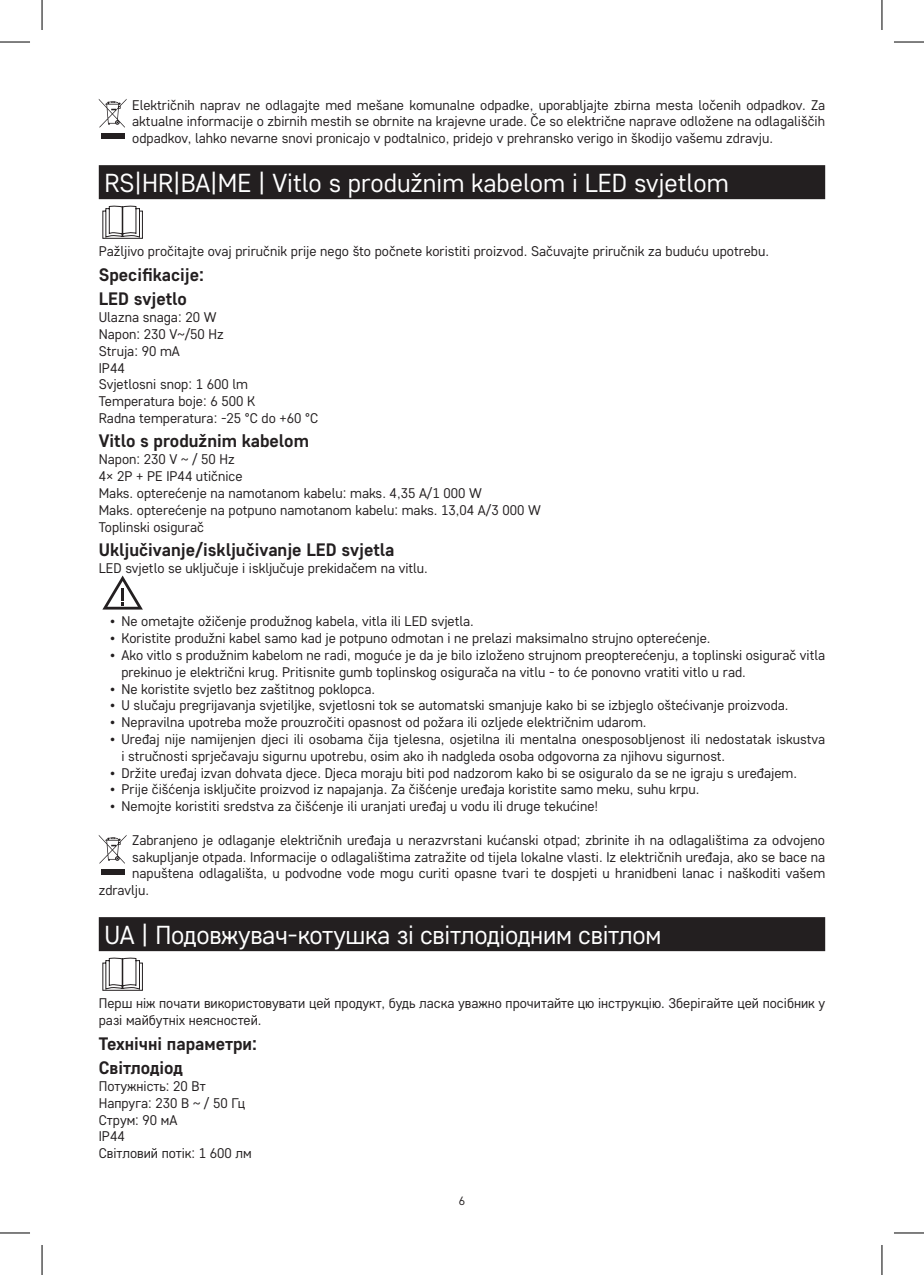
<style>
.page{position:relative;width:924px;height:1275px;background:#fff}
.page>*{position:absolute;margin:0;border:0;box-sizing:border-box;transform-origin:0 0}
.t1{font:26px "Core Sans D35";letter-spacing:-.01em;color:#fff}
.t2{font:700 18px/24.4px "Core Sans D55";color:#231f20}
.t3{font:14px/16.8px "Core Sans D35";color:#231f20}
.t4{font:12px "Core Sans D35";color:#231f20}
</style>
<div class="page">
<div style="left:99px;top:165px;width:725px;height:34px;background:#231f20"></div>
<div style="left:99px;top:917px;width:725px;height:34px;background:#231f20"></div>
<svg style="left:99px;top:99px;width:27px;height:29px"></svg>
<div style="left:101px;top:133px;width:23px;height:6px;background:#231f20"></div>
<svg style="left:102px;top:206px;width:41px;height:33px"></svg>
<svg style="left:102px;top:575px;width:41px;height:34px"></svg>
<svg style="left:99px;top:835px;width:27px;height:28px"></svg>
<div style="left:101px;top:869px;width:23px;height:6px;background:#231f20"></div>
<svg style="left:102px;top:957px;width:41px;height:33px"></svg>
<hr style="left:0;top:42px;width:30px;height:1px;background:#000">
<hr style="left:893px;top:42px;width:30px;height:1px;background:#000">
<hr style="left:0;top:1232px;width:30px;height:1px;background:#000">
<hr style="left:893px;top:1232px;width:30px;height:1px;background:#000">
<hr style="left:42px;top:0;width:1px;height:30px;background:#000">
<hr style="left:42px;top:1245px;width:1px;height:30px;background:#000">
<hr style="left:881px;top:0;width:1px;height:30px;background:#000">
<hr style="left:881px;top:1245px;width:1px;height:30px;background:#000">
<p class="t3" style="left:132px;top:96px;width:694px;text-align:justify">Električnih naprav ne odlagajte med mešane komunalne odpadke, uporabljajte zbirna mesta ločenih odpadkov. Za aktualne informacije o zbirnih mestih se obrnite na krajevne urade. Če so električne naprave odložene na odlagališčih odpadkov, lahko nevarne snovi pronicajo v podtalnico, pridejo v prehransko verigo in škodijo vašemu zdravju.</p>
<h1 class="t1" style="left:104px;top:166px;width:625px">RS|HR|BA|ME | Vitlo s produžnim kabelom i LED svjetlom</h1>
<p class="t3" style="left:99px;top:243px;width:671px">Pažljivo pročitajte ovaj priručnik prije nego što počnete koristiti proizvod. Sačuvajte priručnik za buduću upotrebu.</p>
<p class="t2" style="left:99px;top:262px;width:107px">Specifikacije:<br>LED svjetlo</p>
<p class="t3" style="left:99px;top:308px;width:221px">Ulazna snaga: 20 W<br>Napon: 230 V~/50 Hz<br>Struja: 90 mA<br>IP44<br>Svjetlosni snop: 1 600 lm<br>Temperatura boje: 6 500 K<br>Radna temperatura: -25 °C do +60 °C</p>
<p class="t2" style="left:99px;top:428px;width:211px">Vitlo s produžnim kabelom</p>
<p class="t3" style="left:99px;top:450px;width:443px">Napon: 230 V ~ / 50 Hz<br>4× 2P + PE IP44 utičnice<br>Maks. opterećenje na namotanom kabelu: maks. 4,35 A/1 000 W<br>Maks. opterećenje na potpuno namotanom kabelu: maks. 13,04 A/3 000 W Toplinski osigurač</p>
<p class="t2" style="left:99px;top:537px;width:297px">Uključivanje/isključivanje LED svjetla</p>
<p class="t3" style="left:99px;top:559px;width:330px">LED svjetlo se uključuje i isključuje prekidačem na vitlu.</p>
<p class="t3" style="left:110px;top:612px;width:365px">• Ne ometajte ožičenje produžnog kabela, vitla ili LED svjetla.</p>
<p class="t3" style="left:110px;top:629px;width:601px">• Koristite produžni kabel samo kad je potpuno odmotan i ne prelazi maksimalno strujno opterećenje.</p>
<p class="t3" style="left:121px;top:646px;width:704px;text-indent:-11px">• Ako vitlo s produžnim kabelom ne radi, moguće je da je bilo izloženo strujnom preopterećenju, a toplinski osigurač vitla prekinuo je električni krug. Pritisnite gumb toplinskog osigurača na vitlu - to će ponovno vratiti vitlo u rad.</p>
<p class="t3" style="left:110px;top:680px;width:266px">• Ne koristite svjetlo bez zaštitnog poklopca.</p>
<p class="t3" style="left:110px;top:696px;width:679px">• U slučaju pregrijavanja svjetiljke, svjetlosni tok se automatski smanjuje kako bi se izbjeglo oštećivanje proizvoda.</p>
<p class="t3" style="left:110px;top:713px;width:537px">• Nepravilna upotreba može prouzročiti opasnost od požara ili ozljede električnim udarom.</p>
<p class="t3" style="left:121px;top:730px;width:704px;text-indent:-11px">• Uređaj nije namijenjen djeci ili osobama čija tjelesna, osjetilna ili mentalna onesposobljenost ili nedostatak iskustva i stručnosti sprječavaju sigurnu upotrebu, osim ako ih nadgleda osoba odgovorna za njihovu sigurnost.</p>
<p class="t3" style="left:110px;top:764px;width:688px">• Držite uređaj izvan dohvata djece. Djeca moraju biti pod nadzorom kako bi se osiguralo da se ne igraju s uređajem.</p>
<p class="t3" style="left:110px;top:780px;width:590px">• Prije čišćenja isključite proizvod iz napajanja. Za čišćenje uređaja koristite samo meku, suhu krpu.</p>
<p class="t3" style="left:110px;top:797px;width:489px">• Nemojte koristiti sredstva za čišćenje ili uranjati uređaj u vodu ili druge tekućine!</p>
<p class="t3" style="left:132px;top:831px;width:694px">Zabranjeno je odlaganje električnih uređaja u nerazvrstani kućanski otpad; zbrinite ih na odlagalištima za odvojeno</p>
<p class="t3" style="left:132px;top:848px;width:694px">sakupljanje otpada. Informacije o odlagalištima zatražite od tijela lokalne vlasti. Iz električnih uređaja, ako se bace na</p>
<p class="t3" style="left:132px;top:864px;width:694px">napuštena odlagališta, u podvodne vode mogu curiti opasne tvari te dospjeti u hranidbeni lanac i naškoditi vašem</p>
<p class="t3" style="left:99px;top:881px;width:52px">zdravlju.</p>
<h1 class="t1" style="left:104px;top:917px;width:558px">UA | Подовжувач-котушка зі світлодіодним світлом</h1>
<p class="t3" style="left:99px;top:994px;width:727px">Перш ніж почати використовувати цей продукт, будь ласка уважно прочитайте цю інструкцію. Зберігайте цей посібник у разі майбутніх неясностей.</p>
<p class="t2" style="left:99px;top:1030px;width:160px">Технічні параметри:<br>Світлодіод</p>
<p class="t3" style="left:99px;top:1077px;width:154px">Потужність: 20 Вт<br>Напруга: 230 В ~ / 50 Гц<br>Струм: 90 мА<br>IP44<br>Світловий потік: 1 600 лм</p>
<p class="t4" style="left:458px;top:1192px;width:8px">6</p>
</div>
